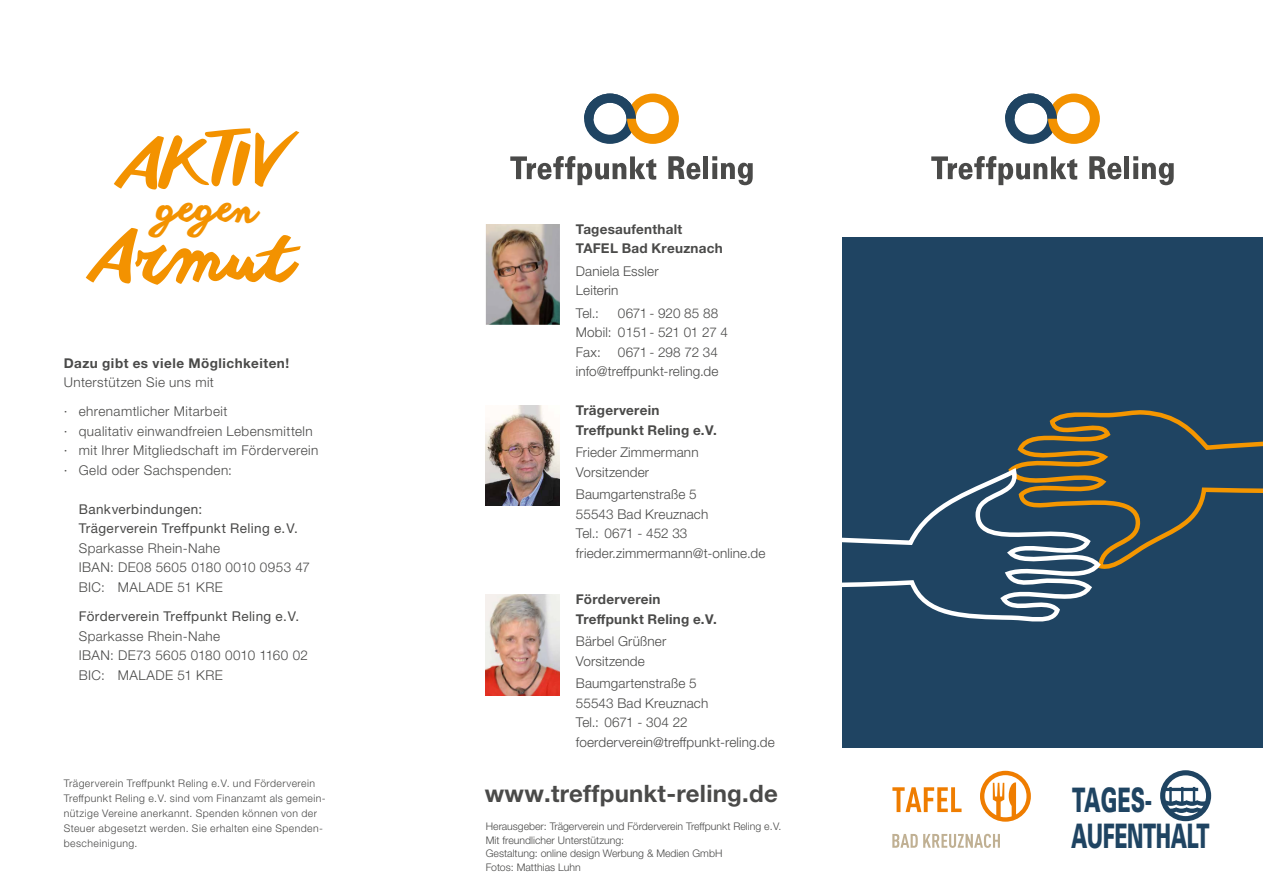
<style>
.page{position:relative;width:1263px;height:893px;background:#fff}
.page>*{position:absolute;margin:0;border:0;box-sizing:border-box;transform-origin:0 0}
.t1{font:72.15px "anothershabby";color:#f39200;scale:.91 1}
.t2{font:68.1px "anothershabby";color:#f39200}
.t3{font:39.9px "anothershabby";color:#f39200}
.t4{font:900 33.75px/36px "Univers";letter-spacing:-.02em;color:#1f4462;scale:.59 1}
.t5{font:700 24px "Helvetica Neue LTW1 G";letter-spacing:.01em;color:#4a4a49}
.t6{font:300 13.5px/19.5px "Helvetica Neue LTW1 G";letter-spacing:.015em;color:#4a4a49}
.t7{font:700 13.5px/19.5px "Helvetica Neue LTW1 G";letter-spacing:.02em;color:#4a4a49}
.t8{font:13.5px/19.5px "Helvetica Neue LTW1 G";letter-spacing:.03em;color:#4a4a49}
.t9{font:300 13.5px/19.5px "Helvetica Neue LTW1 G";letter-spacing:-.005em;color:#4a4a49}
.t10{font:300 10.5px/15px "Helvetica Neue LTW1 G";letter-spacing:.03em;color:#4a4a49}
.t11{font:300 10.5px/13.5px "Helvetica Neue LTW1 G";color:#4a4a49}
.s1{font-size:65.55px}
.s2{font-size:58.95px}
.s3{font-style:italic;font-size:58.95px}
</style>
<div class="page">
<div style="left:842px;top:237px;width:421px;height:511px;background:#1f4462"></div>
<svg style="left:1015px;top:410px;width:248px;height:159px"></svg>
<svg style="left:842px;top:465px;width:261px;height:157px"></svg>
<svg style="left:1160px;top:770px;width:51px;height:51px"></svg>
<svg style="left:892px;top:834px;width:108px;height:14px"></svg>
<svg style="left:892px;top:787px;width:69px;height:25px"></svg>
<svg style="left:980px;top:771px;width:51px;height:51px"></svg>
<svg style="left:931px;top:156px;width:146px;height:29px"></svg>
<svg style="left:1089px;top:156px;width:32px;height:23px"></svg>
<div style="left:1124px;top:156px;width:5px;height:23px;background:#4a4a49"></div>
<svg style="left:1133px;top:156px;width:41px;height:29px"></svg>
<svg style="left:1005px;top:94px;width:95px;height:50px"></svg>
<svg style="left:510px;top:156px;width:146px;height:29px"></svg>
<svg style="left:668px;top:156px;width:32px;height:23px"></svg>
<div style="left:703px;top:156px;width:5px;height:23px;background:#4a4a49"></div>
<svg style="left:712px;top:156px;width:41px;height:29px"></svg>
<svg style="left:584px;top:94px;width:95px;height:50px"></svg>
<img style="left:486px;top:405px;width:74px;height:101px">
<img style="left:486px;top:594px;width:74px;height:101px">
<img style="left:486px;top:224px;width:74px;height:101px">
<h1 class="t1" style="left:120px;top:117px;width:177px"><span class="s1">A</span><span class="s2">K</span>T<span class="s3">I</span>V</h1>
<h3 class="t3" style="left:157px;top:185px;width:103px">gegen</h3>
<h2 class="t2" style="left:93px;top:218px;width:203px">Armut</h2>
<p class="t7" style="left:576px;top:219px;width:148px">Tagesaufenthalt<br>TAFEL Bad Kreuznach</p>
<p class="t6" style="left:576px;top:261px;width:84px">Daniela Essler<br>Leiterin</p>
<p class="t6" style="left:576px;top:303px;width:24px">Tel.:</p>
<p class="t9" style="left:576px;top:303px;width:154px;text-indent:42px">0671 - 920 85 88<br>Mobil: 0151- 521 01 27 4<br>Fax:</p>
<p class="t6" style="left:576px;top:342px;width:144px;text-align:right">0671 - 298 72 34 info@treffpunkt-reling.de</p>
<p class="t7" style="left:576px;top:400px;width:143px">Trägerverein<br>Treffpunkt Reling e.V.</p>
<p class="t6" style="left:576px;top:443px;width:124px">Frieder Zimmermann<br>Vorsitzender</p>
<p class="t6" style="left:576px;top:485px;width:191px">Baumgartenstraße 5<br>55543 Bad Kreuznach<br>Tel.: 0671 - 452 33 frieder.zimmermann@t-online.de</p>
<p class="t7" style="left:576px;top:589px;width:143px">Förderverein<br>Treffpunkt Reling e.V.</p>
<p class="t6" style="left:576px;top:631px;width:92px">Bärbel Grüßner<br>Vorsitzende</p>
<p class="t6" style="left:576px;top:673px;width:200px">Baumgartenstraße 5<br>55543 Bad Kreuznach<br>Tel.: 0671 - 304 22 foerderverein@treffpunkt-reling.de</p>
<h3 class="t5" style="left:485px;top:778px;width:294px">www.treffpunkt-reling.de</h3>
<p class="t7" style="left:64px;top:353px;width:227px">Dazu gibt es viele Möglichkeiten!</p>
<p class="t6" style="left:64px;top:368px;width:165px;line-height:29.2px">Unterstützen Sie uns mit<br>· ehrenamtlicher Mitarbeit</p>
<p class="t6" style="left:64px;top:421px;width:256px">· qualitativ einwandfreien Lebensmitteln · mit Ihrer Mitgliedschaft im Förderverein · Geld oder Sachspenden:</p>
<p class="t8" style="left:79px;top:499px;width:221px">Bankverbindungen:<br>Trägerverein Treffpunkt Reling e.V.</p>
<p class="t6" style="left:79px;top:538px;width:233px">Sparkasse Rhein-Nahe<br>IBAN: DE08 5605 0180 0010 0953 47<br>BIC: MALADE 51 KRE</p>
<p class="t8" style="left:79px;top:606px;width:222px">Förderverein Treffpunkt Reling e.V.</p>
<p class="t6" style="left:79px;top:626px;width:231px">Sparkasse Rhein-Nahe<br>IBAN: DE73 5605 0180 0010 1160 02<br>BIC: MALADE 51 KRE</p>
<p class="t10" style="left:64px;top:776px;width:263px">Trägerverein Treffpunkt Reling e.V. und Förderverein Treffpunkt Reling e.V. sind vom Finanzamt als gemein&shy;nützige Vereine anerkannt. Spenden können von der Steuer abgesetzt werden. Sie erhalten eine Spenden&shy;bescheinigung.</p>
<p class="t11" style="left:486px;top:820px;width:297px">Herausgeber: Trägerverein und Förderverein Treffpunkt Reling e.V.<br>Mit freundlicher Unterstützung:<br>Gestaltung: online design Werbung &amp; Medien GmbH<br>Fotos: Matthias Luhn</p>
<h3 class="t4" style="left:1071px;top:781px;width:236px">TAGES-<br>AUFENTHALT</h3>
</div>
